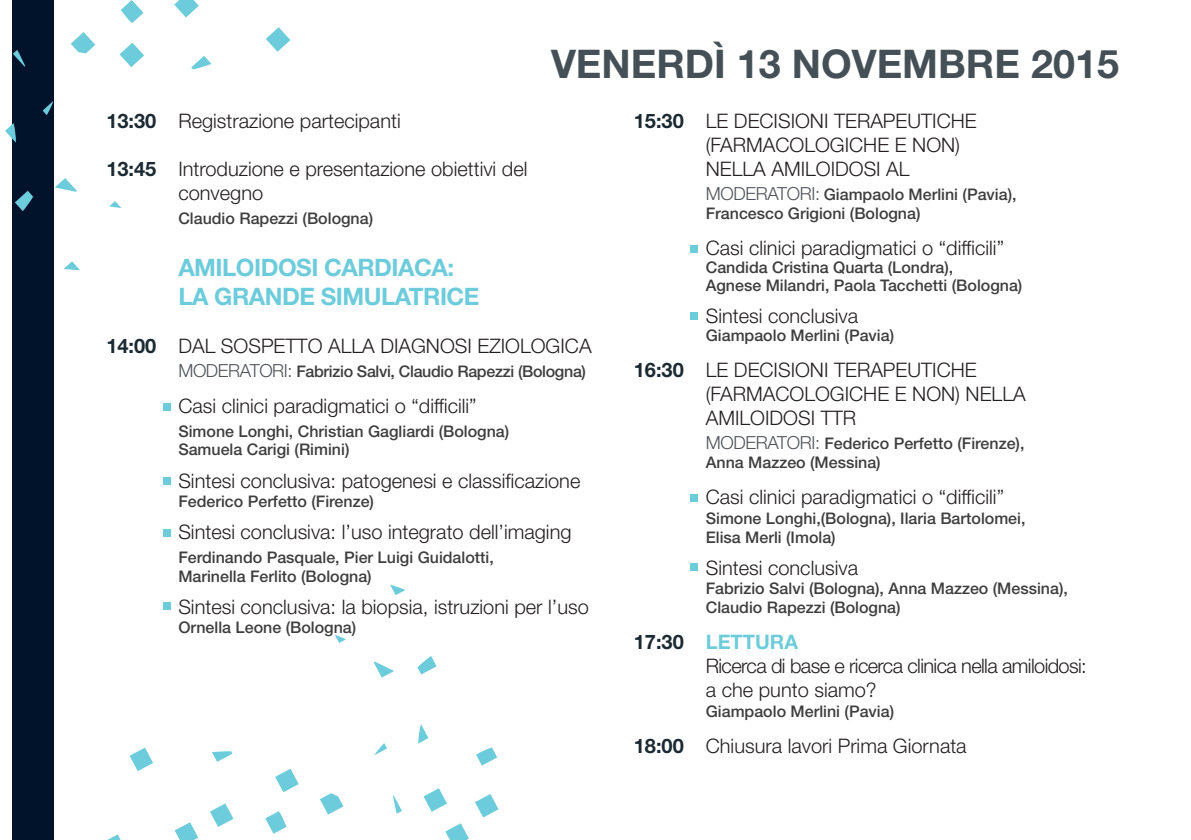
<style>
.page{position:relative;width:1191px;height:840px;background:#fff}
.page>*{position:absolute;margin:0;border:0;box-sizing:border-box;transform-origin:0 0}
.t1{font:700 39.6px "Helvetica Neue LT Std";color:#1b2a32}
.t2{font:700 24px "Helvetica Neue LT Std";letter-spacing:-.02em;color:#6dccdc}
.t3{font:300 20px/24px "Helvetica Neue LT Std";color:#231f20}
.t4{font:300 20px/24px "Helvetica Neue LT Std";letter-spacing:-.03em;color:#231f20}
.t5{font:700 20px "Helvetica Neue LT Std";color:#6dccda}
.t6{font:500 16px "Helvetica Neue LT Std";color:#3e3e3f}
.t7{font:500 16px "Helvetica Neue LT Std";letter-spacing:-.02em;color:#3e3e3f}
.s1{font-weight:700;color:#1b2a32}
.s2{font-weight:300;font-size:18px;color:#4f535a}
.s3{color:#1b2a32}
</style>
<div class="page">
<div style="left:13px;top:0;width:41px;height:839px;background:#00132a"></div>
<svg style="left:212px;top:751px;width:20px;height:10px"></svg>
<svg style="left:109px;top:834px;width:11px;height:5px"></svg>
<svg style="left:130px;top:747px;width:23px;height:23px"></svg>
<svg style="left:175px;top:822px;width:23px;height:17px"></svg>
<svg style="left:390px;top:584px;width:16px;height:11px"></svg>
<svg style="left:210px;top:803px;width:23px;height:23px"></svg>
<svg style="left:476px;top:747px;width:21px;height:18px"></svg>
<svg style="left:417px;top:656px;width:19px;height:18px"></svg>
<svg style="left:375px;top:743px;width:12px;height:11px"></svg>
<svg style="left:335px;top:634px;width:11px;height:8px"></svg>
<svg style="left:265px;top:811px;width:21px;height:22px"></svg>
<svg style="left:423px;top:788px;width:24px;height:23px"></svg>
<svg style="left:418px;top:724px;width:10px;height:19px"></svg>
<svg style="left:320px;top:793px;width:23px;height:21px"></svg>
<svg style="left:475px;top:794px;width:23px;height:23px"></svg>
<svg style="left:275px;top:768px;width:24px;height:23px"></svg>
<svg style="left:445px;top:823px;width:24px;height:16px"></svg>
<svg style="left:393px;top:795px;width:9px;height:18px"></svg>
<svg style="left:373px;top:661px;width:21px;height:16px"></svg>
<svg style="left:191px;top:56px;width:20px;height:13px"></svg>
<svg style="left:266px;top:27px;width:24px;height:25px"></svg>
<svg style="left:64px;top:261px;width:16px;height:9px"></svg>
<svg style="left:174px;top:0;width:25px;height:17px"></svg>
<svg style="left:15px;top:191px;width:18px;height:20px"></svg>
<svg style="left:43px;top:101px;width:10px;height:14px"></svg>
<svg style="left:109px;top:201px;width:12px;height:7px"></svg>
<svg style="left:121px;top:0;width:22px;height:23px"></svg>
<svg style="left:5px;top:123px;width:11px;height:20px"></svg>
<svg style="left:71px;top:32px;width:24px;height:21px"></svg>
<svg style="left:120px;top:43px;width:24px;height:24px"></svg>
<svg style="left:13px;top:50px;width:12px;height:17px"></svg>
<svg style="left:55px;top:178px;width:22px;height:14px"></svg>
<div style="left:163px;top:403px;width:7px;height:8px;background:#6dccda"></div>
<div style="left:163px;top:477px;width:7px;height:7px;background:#6dccda"></div>
<div style="left:163px;top:528px;width:7px;height:8px;background:#6dccda"></div>
<div style="left:163px;top:601px;width:7px;height:8px;background:#6dccda"></div>
<div style="left:690px;top:245px;width:7px;height:7px;background:#6dccda"></div>
<div style="left:690px;top:311px;width:7px;height:8px;background:#6dccda"></div>
<div style="left:690px;top:493px;width:7px;height:8px;background:#6dccda"></div>
<div style="left:690px;top:563px;width:7px;height:7px;background:#6dccda"></div>
<h1 class="t1" style="left:551px;top:39px;width:569px">VENERDÌ 13 NOVEMBRE 2015</h1>
<p class="t3" style="left:106px;top:108px;width:296px"><span class="s1">13:30</span> Registrazione partecipanti</p>
<p class="t3" style="left:106px;top:156px;width:422px"><span class="s1">13:45</span> Introduzione e presentazione obiettivi del</p>
<p class="t3" style="left:178px;top:180px;width:86px">convegno</p>
<p class="t6" style="left:178px;top:208px;width:196px">Claudio Rapezzi (Bologna)</p>
<p class="t2" style="left:178px;top:253px;width:277px">AMILOIDOSI CARDIACA:</p>
<p class="t2" style="left:178px;top:282px;width:303px">LA GRANDE SIMULATRICE</p>
<p class="t3" style="left:106px;top:333px;width:487px"><span class="s1">14:00</span> DAL SOSPETTO ALLA DIAGNOSI EZIOLOGICA</p>
<p class="t7" style="left:178px;top:362px;width:409px"><span class="s2">MODERATORI:</span> Fabrizio Salvi, Claudio Rapezzi (Bologna)</p>
<p class="t3" style="left:178px;top:393px;width:300px">Casi clinici paradigmatici o “difficili”</p>
<p class="t6" style="left:178px;top:422px;width:332px">Simone Longhi, Christian Gagliardi (Bologna)</p>
<p class="t6" style="left:178px;top:440px;width:173px">Samuela Carigi (Rimini)</p>
<p class="t3" style="left:178px;top:467px;width:403px">Sintesi conclusiva: patogenesi e classificazione</p>
<p class="t6" style="left:178px;top:491px;width:197px">Federico Perfetto (Firenze)</p>
<p class="t3" style="left:178px;top:519px;width:395px">Sintesi conclusiva: l’uso integrato dell’imaging</p>
<p class="t6" style="left:178px;top:547px;width:317px">Ferdinando Pasquale, Pier Luigi Guidalotti,</p>
<p class="t6" style="left:178px;top:566px;width:195px">Marinella Ferlito (Bologna)</p>
<p class="t3" style="left:178px;top:594px;width:412px">Sintesi conclusiva: la biopsia, istruzioni per l’uso</p>
<p class="t6" style="left:178px;top:617px;width:179px">Ornella Leone (Bologna)</p>
<p class="t3" style="left:706px;top:108px;width:272px;text-indent:-72px"><span class="s1">15:30</span> LE DECISIONI TERAPEUTICHE (FARMACOLOGICHE E NON)</p>
<p class="t3" style="left:706px;top:156px;width:205px">NELLA AMILOIDOSI AL</p>
<p class="t6" style="left:706px;top:184px;width:312px"><span class="s2">MODERATORI:</span> Giampaolo Merlini (Pavia),</p>
<p class="t6" style="left:706px;top:203px;width:216px">Francesco Grigioni (Bologna)</p>
<p class="t3" style="left:706px;top:235px;width:300px">Casi clinici paradigmatici o “difficili”</p>
<p class="t6" style="left:706px;top:257px;width:249px">Candida Cristina Quarta (Londra),</p>
<p class="t6" style="left:706px;top:275px;width:318px">Agnese Milandri, Paola Tacchetti (Bologna)</p>
<p class="t3" style="left:706px;top:303px;width:154px">Sintesi conclusiva</p>
<p class="t6" style="left:706px;top:325px;width:190px">Giampaolo Merlini (Pavia)</p>
<p class="t3" style="left:634px;top:357px;width:344px"><span class="s1">16:30</span> LE DECISIONI TERAPEUTICHE</p>
<p class="t3" style="left:706px;top:381px;width:321px">(FARMACOLOGICHE E NON) NELLA<br>AMILOIDOSI TTR</p>
<p class="t6" style="left:706px;top:433px;width:320px"><span class="s2">MODERATORI:</span> Federico Perfetto (Firenze),</p>
<p class="t6" style="left:706px;top:453px;width:176px">Anna Mazzeo (Messina)</p>
<p class="t3" style="left:706px;top:484px;width:300px">Casi clinici paradigmatici o “difficili”</p>
<p class="t6" style="left:706px;top:508px;width:321px">Simone Longhi,(Bologna), Ilaria Bartolomei,</p>
<p class="t6" style="left:706px;top:527px;width:131px">Elisa Merli (Imola)</p>
<p class="t3" style="left:706px;top:555px;width:154px">Sintesi conclusiva</p>
<p class="t6" style="left:706px;top:578px;width:363px">Fabrizio Salvi (Bologna), Anna Mazzeo (Messina),</p>
<p class="t6" style="left:706px;top:597px;width:196px">Claudio Rapezzi (Bologna)</p>
<p class="t5" style="left:634px;top:629px;width:166px"><span class="s3">17:30</span> LETTURA</p>
<p class="t4" style="left:706px;top:653px;width:382px">Ricerca di base e ricerca clinica nella amiloidosi: a che punto siamo?</p>
<p class="t6" style="left:706px;top:701px;width:190px">Giampaolo Merlini (Pavia)</p>
<p class="t3" style="left:634px;top:732px;width:334px"><span class="s1">18:00</span> Chiusura lavori Prima Giornata</p>
</div>
